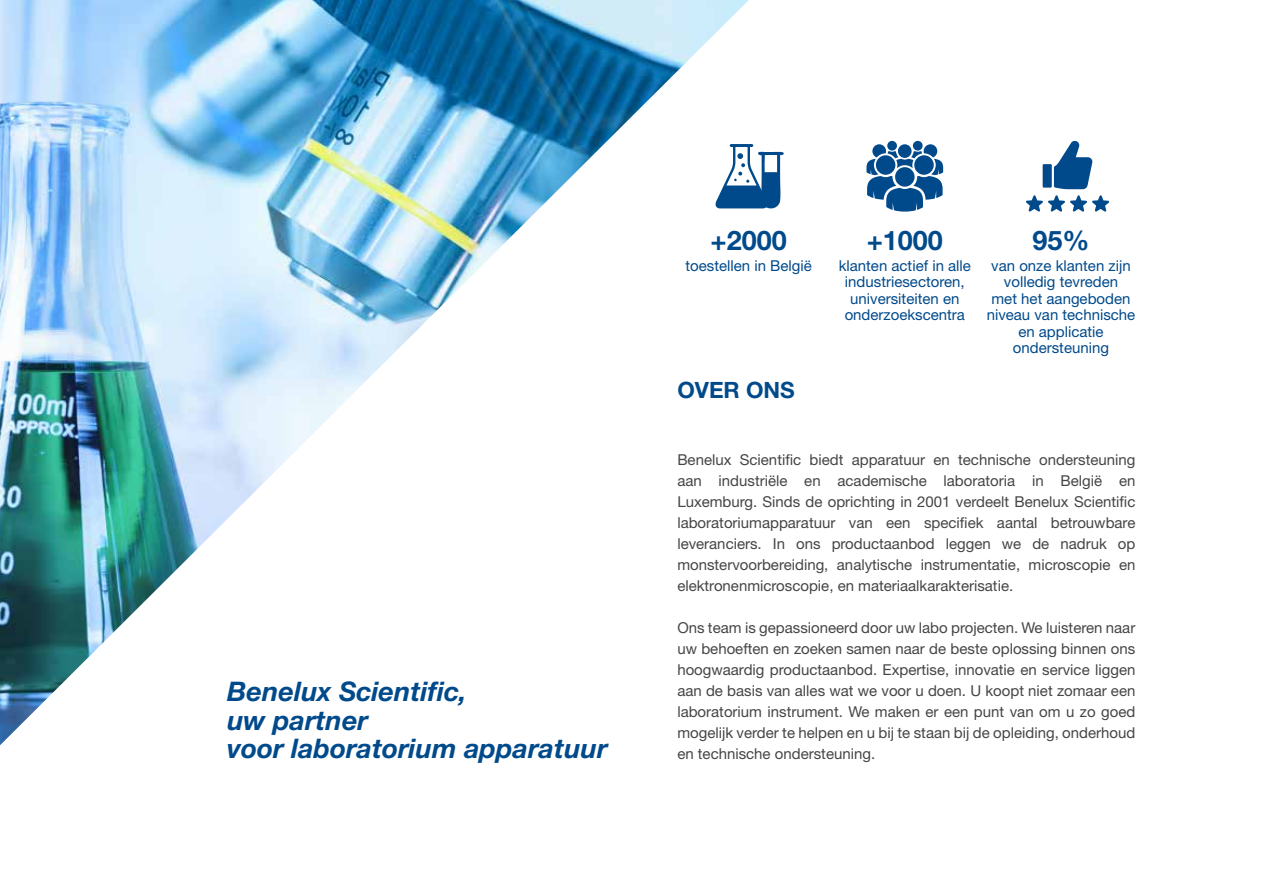
<style>
.page{position:relative;width:1263px;height:893px;background:#fff}
.page>*{position:absolute;margin:0;border:0;box-sizing:border-box;transform-origin:0 0}
.t1{font:italic 700 27px/28.5px "Helvetica Neue LT Std";color:#004a8b}
.t2{font:700 27px "Helvetica Neue LT Std";color:#004a8b}
.t3{font:700 22.5px "Helvetica Neue LT Std";color:#004a8b}
.t4{font:15px/21px "Helvetica Neue LT Std";color:#444544;text-align:justify}
.t5{font:15px/16.5px "Helvetica Neue LT Std";color:#004a8b;text-align:center}
</style>
<div class="page">
<svg style="left:1026px;top:195px;width:83px;height:17px"></svg>
<div style="left:1043px;top:164px;width:9px;height:24px;background:#004a8b"></div>
<svg style="left:1054px;top:141px;width:38px;height:48px"></svg>
<img style="left:0;top:0;width:749px;height:745px">
<svg style="left:715px;top:144px;width:69px;height:67px"></svg>
<svg style="left:866px;top:141px;width:77px;height:71px"></svg>
<h1 class="t1" style="left:227px;top:677px;width:382px">Benelux Scientific,<br>uw partner<br>voor laboratorium apparatuur</h1>
<h1 class="t2" style="left:710px;top:223px;width:78px">+2000</h1>
<p class="t5" style="left:685px;top:257px;width:128px">toestellen in België</p>
<h2 class="t3" style="left:677px;top:376px;width:119px">OVER ONS</h2>
<h1 class="t2" style="left:867px;top:223px;width:78px">+1000</h1>
<p class="t5" style="left:839px;top:257px;width:134px">klanten actief in alle industriesectoren, universiteiten en onderzoekscentra</p>
<h1 class="t2" style="left:1032px;top:223px;width:59px">95%</h1>
<p class="t5" style="left:987px;top:257px;width:150px">van onze klanten zijn volledig tevreden<br>met het aangeboden niveau van technische en applicatie ondersteuning</p>
<p class="t4" style="left:677px;top:449px;width:460px">Benelux Scientific biedt apparatuur en technische ondersteuning aan industriële en academische laboratoria in België en Luxemburg. Sinds de oprichting in 2001 verdeelt Benelux Scientific laboratoriumapparatuur van een specifiek aantal betrouwbare leveranciers. In ons productaanbod leggen we de nadruk op monstervoorbereiding, analytische instrumentatie, microscopie en elektronenmicroscopie, en materiaalkarakterisatie.</p>
<p class="t4" style="left:677px;top:617px;width:460px">Ons team is gepassioneerd door uw labo projecten. We luisteren naar uw behoeften en zoeken samen naar de beste oplossing binnen ons hoogwaardig productaanbod. Expertise, innovatie en service liggen aan de basis van alles wat we voor u doen. U koopt niet zomaar een laboratorium instrument. We maken er een punt van om u zo goed mogelijk verder te helpen en u bij te staan bij de opleiding, onderhoud en technische ondersteuning.</p>
</div>
